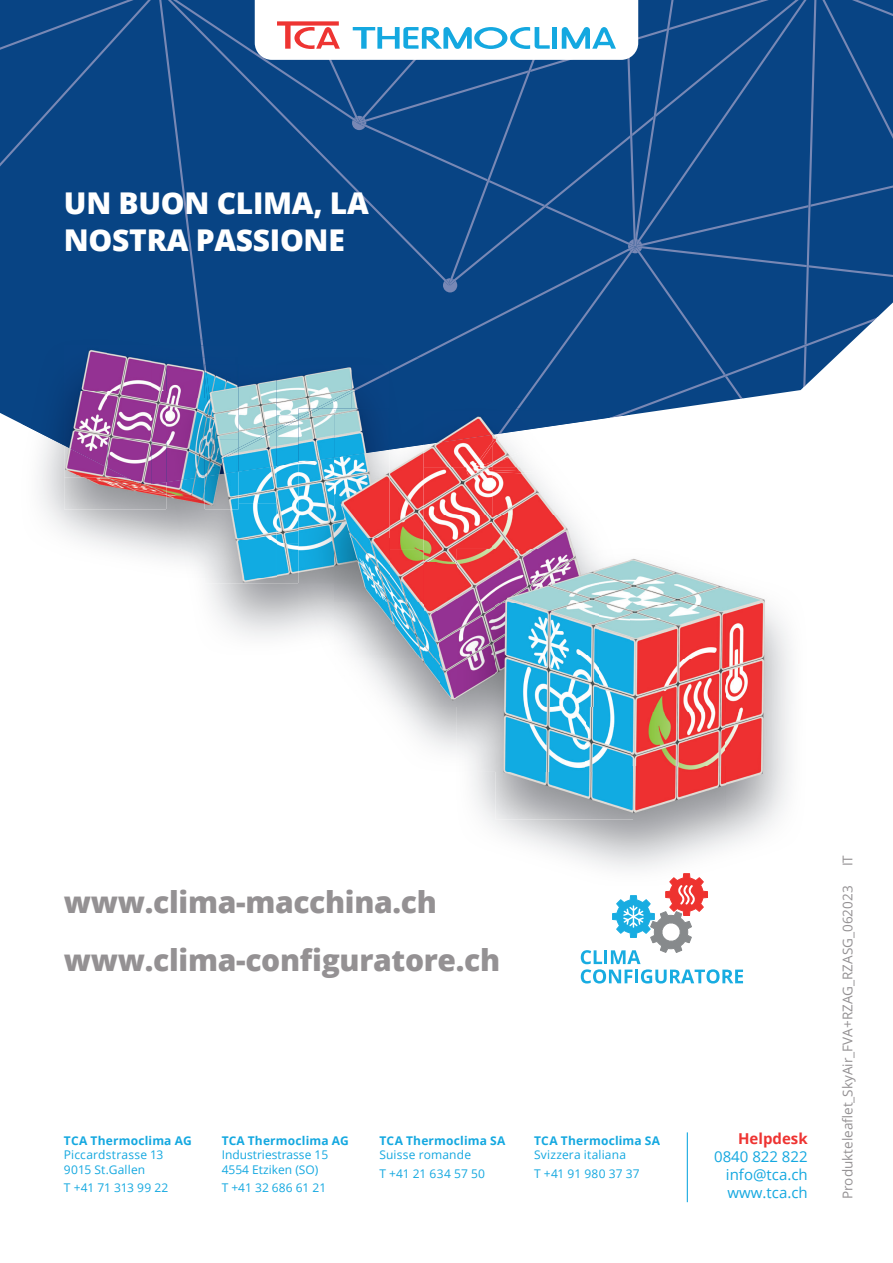
<style>
.page{position:relative;width:893px;height:1263px;background:#fff}
.page>*{position:absolute;margin:0;border:0;box-sizing:border-box;transform-origin:0 0}
.t1{font:800 30px/58.7px "Open Sans";letter-spacing:-.01em;color:#949193}
.t2{font:800 30px/37.5px "Open Sans";letter-spacing:-.01em;color:#fff}
.t3{font:15px/18px "Open Sans";color:#14a8e0;text-align:justify}
.t4{font:700 15px "Open Sans";color:#ee3432}
.t5{font:13.5px "Open Sans";color:#949193}
.t6{font:12px/14.4px "Open Sans";letter-spacing:.01em;color:#14a8e0}
.t7{font:700 12px "Open Sans";letter-spacing:.015em;color:#14a8e0}
</style>
<div class="page">
<div style="left:0;top:0;width:159px;height:424px;background:#084484"></div>
<div style="left:0;top:0;width:151px;height:166px;background:#084484"></div>
<img style="left:22px;top:340px;width:137px;height:105px">
<img style="left:64px;top:468px;width:44px;height:9px">
<img style="left:64px;top:477px;width:102px;height:32px">
<img style="left:64px;top:345px;width:95px;height:47px">
<img style="left:64px;top:392px;width:95px;height:47px">
<img style="left:64px;top:439px;width:44px;height:29px">
<img style="left:108px;top:439px;width:51px;height:46px">
<img style="left:166px;top:492px;width:39px;height:86px">
<img style="left:276px;top:492px;width:22px;height:51px">
<img style="left:205px;top:543px;width:93px;height:40px">
<img style="left:238px;top:492px;width:38px;height:11px">
<img style="left:205px;top:503px;width:71px;height:75px">
<img style="left:205px;top:492px;width:33px;height:17px">
<img style="left:298px;top:492px;width:36px;height:141px">
<img style="left:423px;top:492px;width:69px;height:71px">
<img style="left:492px;top:492px;width:97px;height:57px">
<img style="left:423px;top:563px;width:34px;height:48px">
<img style="left:343px;top:611px;width:114px;height:96px">
<img style="left:389px;top:492px;width:34px;height:58px">
<img style="left:334px;top:550px;width:89px;height:105px">
<img style="left:334px;top:492px;width:55px;height:91px">
<img style="left:457px;top:549px;width:94px;height:52px">
<img style="left:551px;top:549px;width:47px;height:3px">
<img style="left:457px;top:601px;width:38px;height:106px">
<img style="left:630px;top:557px;width:96px;height:209px">
<img style="left:726px;top:582px;width:46px;height:237px">
<img style="left:495px;top:766px;width:231px;height:53px">
<img style="left:585px;top:552px;width:45px;height:219px">
<img style="left:495px;top:707px;width:90px;height:64px">
<img style="left:495px;top:552px;width:103px;height:155px">
<hr style="left:687px;top:1132px;width:1px;height:70px;background:#14a8e0">
<svg style="left:159px;top:0;width:734px;height:492px"></svg>
<svg style="left:581px;top:873px;width:162px;height:110px"></svg>
<h1 class="t2" style="left:64px;top:182px;width:306px">UN BUON CLIMA, LA<br>NOSTRA PASSIONE</h1>
<h1 class="t1" style="left:64px;top:871px;width:438px">www.clima-macchina.ch www.clima-configuratore.ch</h1>
<p class="t7" style="left:64px;top:1132px;width:129px">TCA Thermoclima AG</p>
<p class="t6" style="left:64px;top:1147px;width:101px">Piccardstrasse 13<br>9015 St.Gallen</p>
<p class="t6" style="left:64px;top:1180px;width:106px">T +41 71 313 99 22</p>
<p class="t7" style="left:222px;top:1132px;width:129px">TCA Thermoclima AG</p>
<p class="t6" style="left:222px;top:1147px;width:108px">Industriestrasse 15<br>4554 Etziken (SO)</p>
<p class="t6" style="left:222px;top:1180px;width:106px">T +41 32 686 61 21</p>
<p class="t7" style="left:379px;top:1132px;width:128px">TCA Thermoclima SA</p>
<p class="t6" style="left:379px;top:1145px;width:107px;line-height:18.6px">Suisse romande<br>T +41 21 634 57 50</p>
<p class="t7" style="left:534px;top:1132px;width:128px">TCA Thermoclima SA</p>
<p class="t6" style="left:534px;top:1145px;width:107px;line-height:18.6px">Svizzera italiana<br>T +41 91 980 37 37</p>
<p class="t4" style="left:738px;top:1128px;width:71px">Helpdesk</p>
<p class="t3" style="left:726px;top:1147px;width:83px;text-indent:-12px">0840 822 822 info@tca.ch www.tca.ch</p>
<p class="t5" style="left:838px;top:866px;width:13px;rotate:-90deg">IT</p>
<p class="t5" style="left:838px;top:1199px;width:315px;rotate:-90deg">Produkteleaflet_SkyAir_FVA+RZAG_RZASG_062023</p>
</div>
